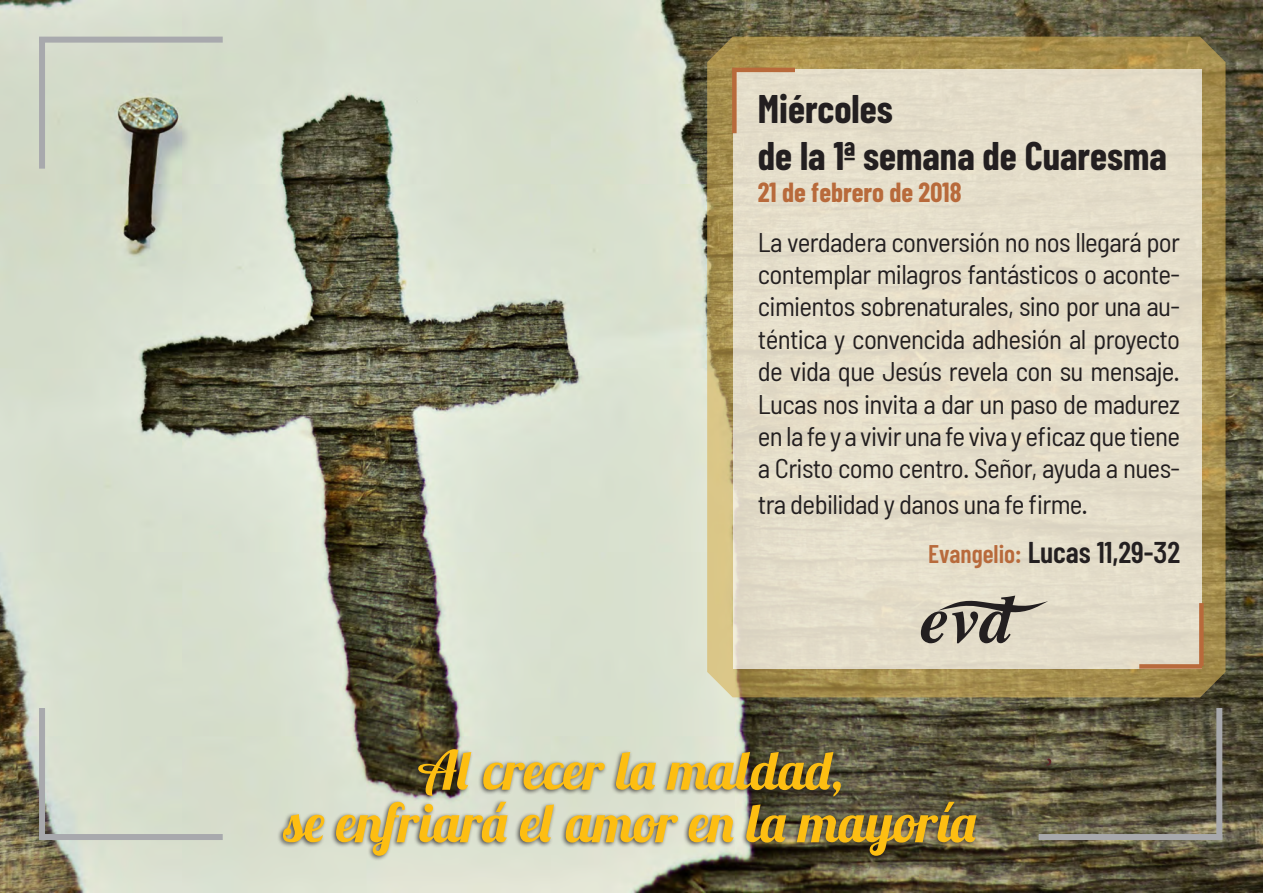
<style>
.page{position:relative;width:1263px;height:893px;background:#fff}
.page>*{position:absolute;margin:0;border:0;box-sizing:border-box;transform-origin:0 0}
.t1{font:54px/52.5px "Lobster 1.3";color:#fdbe12;text-align:center}
.t2{font:700 39px/46.8px "Barlow Condensed";color:#231f20}
.t3{font:600 30px "Barlow Condensed";color:#231f20}
.t4{font:semi-condensed 27px/32.4px "Barlow";letter-spacing:-.025em;color:#231f20;text-align:justify}
.t5{font:700 27px "Barlow Condensed";color:#b86a3b}
.s1{font-size:25.5px;color:#b86a3b}
</style>
<div class="page">
<img style="left:0;top:0;width:1263px;height:893px">
<svg style="left:707px;top:37px;width:518px;height:660px;background:#ab9455"></svg>
<div style="left:277px;top:747px;width:777px;height:115px;background:#231f20;opacity:.75"></div>
<svg style="left:1046px;top:758px;width:5px;height:8px"></svg>
<div style="left:39px;top:38px;width:6px;height:131px;background:#a8a9ad"></div>
<div style="left:39px;top:37px;width:184px;height:6px;background:#a8a9ad"></div>
<div style="left:1216px;top:708px;width:6px;height:130px;background:#a8a9ad"></div>
<div style="left:1039px;top:834px;width:183px;height:6px;background:#a8a9ad"></div>
<div style="left:39px;top:708px;width:6px;height:130px;background:#a8a9ad"></div>
<div style="left:39px;top:834px;width:184px;height:6px;background:#a8a9ad"></div>
<div style="left:734px;top:69px;width:468px;height:600px;background:#e4ddc9"></div>
<div style="left:732px;top:70px;width:5px;height:63px;background:#b86a3b"></div>
<hr style="left:732px;top:68px;width:63px;height:4px;background:#b86a3b">
<svg style="left:1199px;top:603px;width:4px;height:63px"></svg>
<div style="left:1139px;top:664px;width:63px;height:5px;background:#b86a3b"></div>
<svg style="left:921px;top:596px;width:127px;height:47px"></svg>
<p class="t2" style="left:758px;top:85px;width:410px">Miércoles<br>de la 1ª semana de Cuaresma</p>
<p class="t5" style="left:758px;top:176px;width:205px">21 de febrero de 2018</p>
<p class="t4" style="left:758px;top:225px;width:424px">La verdadera conversión no nos llegará por contemplar milagros fantásticos o aconte&shy;cimientos sobrenaturales, sino por una au&shy;téntica y convencida adhesión al proyecto de vida que Jesús revela con su mensaje.<br>Lucas nos invita a dar un paso de madurez en la fe y a vivir una fe viva y eficaz que tiene a Cristo como centro. Señor, ayuda a nues-</p>
<p class="t4" style="left:758px;top:488px;width:332px">tra debilidad y danos una fe firme.</p>
<p class="t3" style="left:928px;top:534px;width:253px"><span class="s1">Evangelio:</span> Lucas 11,29-32</p>
<p class="t1" style="left:283px;top:743px;width:695px">Al crecer la maldad,<br>se enfriará el amor en la mayoría</p>
</div>
